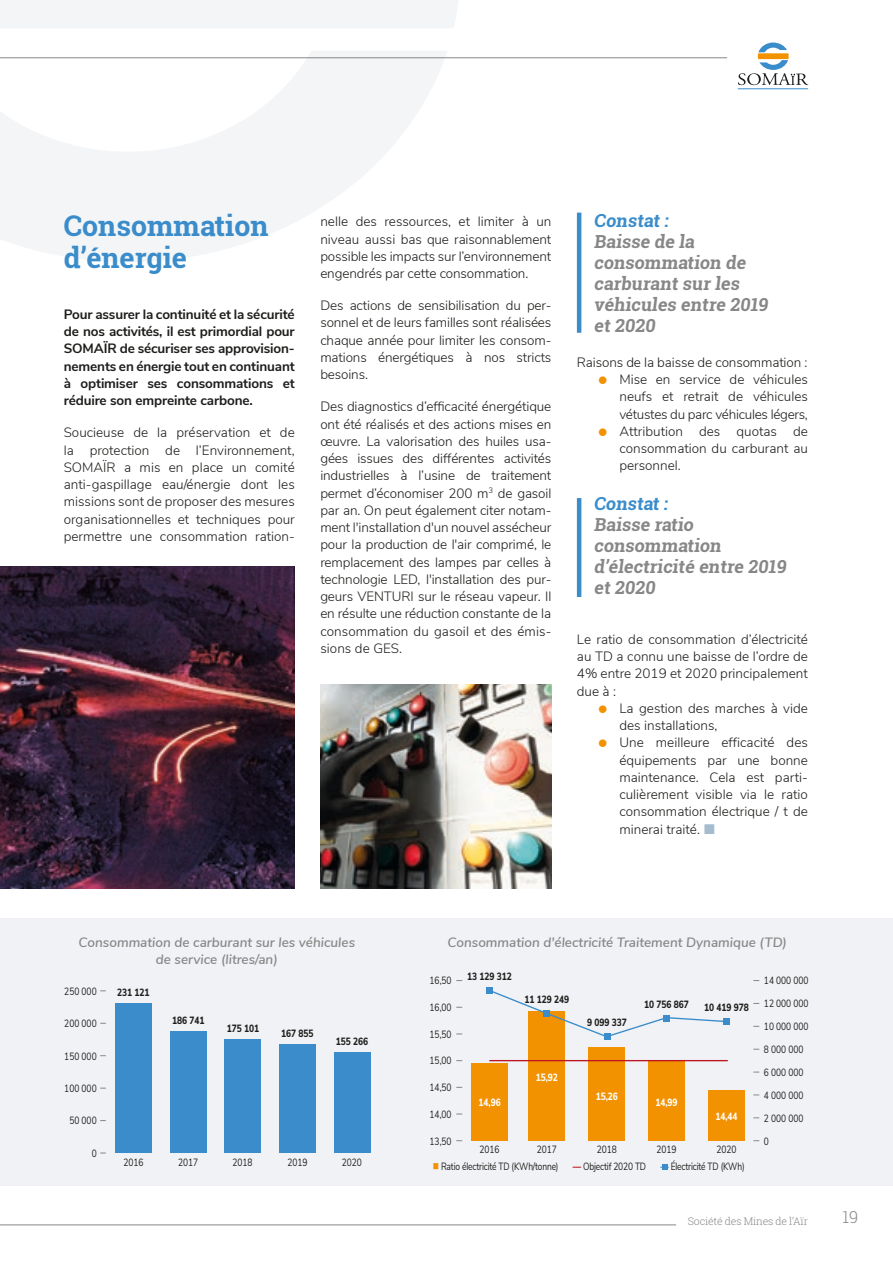
<style>
.page{position:relative;width:893px;height:1263px;background:#fff}
.page>*{position:absolute;margin:0;border:0;box-sizing:border-box;transform-origin:0 0}
.t1{font:700 28.5px/31.5px "Roboto Slab";color:#3a8ccb}
.t2{font:700 18px/21px "Roboto Slab";color:#878787}
.t3{font:700 18px "Roboto Slab";color:#3a8ccb}
.t4{font:300 16.5px "Roboto Slab";color:#878787}
.t5{font:300 13.5px/17.2px "Nunito Sans";color:#1d1d1b;text-align:justify}
.t6{font:700 13.5px/17.2px "Nunito Sans";letter-spacing:-.01em;color:#1d1d1b;text-align:justify}
.t7{font:italic 600 13.5px/17.2px "Nunito Sans";color:#878787;text-align:center}
.t8{font:10.5px "Nunito Sans";letter-spacing:-.005em;color:#1d1d1b;scale:.8 1}
.t9{font:800 10.5px "Nunito Sans";letter-spacing:-.005em;color:#1d1d1b;scale:.8 1}
.t10{font:800 10.5px "Nunito Sans";letter-spacing:-.005em;color:#fff;scale:.8 1}
.t11{font:300 10.5px "Roboto Slab";letter-spacing:-.02em;color:#878787}
.s1{color:#f39200}
.s2{font-weight:800;color:#be1622}
.s3{font-weight:800;color:#3a8ccb}
</style>
<div class="page">
<svg style="left:0;top:51px;width:448px;height:211px;fill:#f4f5f7"></svg>
<div style="left:0;top:0;width:458px;height:28px;background:#f4f5f7"></div>
<hr style="left:0;top:57px;width:727px;height:1px;background:#878787">
<hr style="left:738px;top:88px;width:70px;height:1px;background:#3a8ccb">
<svg style="left:738px;top:43px;width:70px;height:42px"></svg>
<hr style="left:0;top:1224px;width:676px;height:1px;background:#878787">
<img style="left:320px;top:685px;width:231px;height:204px">
<img style="left:0;top:566px;width:295px;height:323px">
<div style="left:0;top:918px;width:893px;height:268px;background:#f0f2f5"></div>
<hr style="left:577px;top:213px;width:4px;height:120px;background:#3a8ccb">
<hr style="left:577px;top:498px;width:4px;height:99px;background:#3a8ccb">
<div style="left:334px;top:1052px;width:36px;height:101px;background:#3a8ccb"></div>
<div style="left:279px;top:1044px;width:36px;height:109px;background:#3a8ccb"></div>
<div style="left:225px;top:1039px;width:36px;height:114px;background:#3a8ccb"></div>
<div style="left:170px;top:1032px;width:36px;height:121px;background:#3a8ccb"></div>
<div style="left:115px;top:1003px;width:36px;height:150px;background:#3a8ccb"></div>
<div style="left:708px;top:1090px;width:37px;height:51px;background:#f39200"></div>
<div style="left:648px;top:1061px;width:37px;height:80px;background:#f39200"></div>
<div style="left:589px;top:1047px;width:36px;height:94px;background:#f39200"></div>
<div style="left:529px;top:1011px;width:36px;height:130px;background:#f39200"></div>
<div style="left:471px;top:1063px;width:37px;height:78px;background:#f39200"></div>
<hr style="left:489px;top:1060px;width:239px;height:1px;background:#be1622">
<svg style="left:493px;top:991px;width:230px;height:47px"></svg>
<div style="left:663px;top:1015px;width:7px;height:6px;background:#3a8ccb"></div>
<div style="left:723px;top:1018px;width:7px;height:7px;background:#3a8ccb"></div>
<div style="left:604px;top:1033px;width:6px;height:7px;background:#3a8ccb"></div>
<div style="left:543px;top:1010px;width:7px;height:7px;background:#3a8ccb"></div>
<div style="left:486px;top:987px;width:7px;height:7px;background:#3a8ccb"></div>
<svg style="left:662px;top:1164px;width:6px;height:6px"></svg>
<h1 class="t1" style="left:64px;top:210px;width:206px">Consommation d’énergie</h1>
<p class="t6" style="left:64px;top:305px;width:233px">Pour assurer la continuité et la sécurité de nos activités, il est primordial pour SOMAÏR de sécuriser ses approvision&shy;nements en énergie tout en continuant à optimiser ses consommations et réduire son empreinte carbone.</p>
<p class="t5" style="left:64px;top:423px;width:233px">Soucieuse de la préservation et de la protection de l’Environnement, SOMAÏR a mis en place un comité anti-gaspillage eau/énergie dont les missions sont de proposer des mesures organisationnelles et techniques pour permettre une consommation ration-</p>
<p class="t5" style="left:320px;top:212px;width:233px">nelle des ressources, et limiter à un niveau aussi bas que raisonnablement possible les impacts sur l’environnement engendrés par cette consommation.</p>
<p class="t5" style="left:320px;top:296px;width:233px">Des actions de sensibilisation du per&shy;sonnel et de leurs familles sont réalisées chaque année pour limiter les consom&shy;mations énergétiques à nos stricts besoins.</p>
<p class="t5" style="left:320px;top:397px;width:233px">Des diagnostics d’efficacité énergétique ont été réalisés et des actions mises en œuvre. La valorisation des huiles usa&shy;gées issues des différentes activités industrielles à l’usine de traitement permet d’économiser 200 m<sup>3</sup> de gasoil par an. On peut également citer notam&shy;ment l'installation d'un nouvel assécheur pour la production de l'air comprimé, le remplacement des lampes par celles à technologie LED, l'installation des pur&shy;geurs VENTURI sur le réseau vapeur. Il en résulte une réduction constante de la consommation du gasoil et des émis&shy;sions de GES.</p>
<h2 class="t3" style="left:594px;top:208px;width:79px">Constat :</h2>
<h2 class="t2" style="left:594px;top:231px;width:179px">Baisse de la consommation de carburant sur les véhicules entre 2019 et 2020</h2>
<p class="t5" style="left:619px;top:353px;width:190px;text-indent:-43px">Raisons de la baisse de consommation :<br>Mise en service de véhicules neufs et retrait de véhicules vétustes du parc véhicules légers, Attribution des quotas de consommation du carburant au personnel.</p>
<h2 class="t3" style="left:594px;top:491px;width:78px">Constat :</h2>
<h2 class="t2" style="left:594px;top:514px;width:197px">Baisse ratio consommation d’électricité entre 2019 et 2020</h2>
<p class="t5" style="left:577px;top:630px;width:233px">Le ratio de consommation d’électricité au TD a connu une baisse de l’ordre de 4% entre 2019 et 2020 principalement due à :</p>
<p class="t5" style="left:619px;top:699px;width:190px;text-align:left">La gestion des marches à vide des installations,<br>Une meilleure efficacité des équipements par une bonne maintenance. Cela est parti&shy;culièrement visible via le ratio consommation électrique / t de minerai traité.</p>
<p class="t7" style="left:79px;top:933px;width:278px">Consommation de carburant sur les véhicules de service (litres/an)</p>
<p class="t7" style="left:447px;top:933px;width:341px">Consommation d'électricité Traitement Dynamique (TD)</p>
<p class="t8" style="left:64px;top:983px;width:42px">250 000</p>
<p class="t9" style="left:117px;top:985px;width:42px">231 121</p>
<p class="t8" style="left:430px;top:973px;width:29px">16,50</p>
<p class="t8" style="left:430px;top:1000px;width:29px">16,00</p>
<p class="t9" style="left:467px;top:969px;width:57px">13 129 312</p>
<p class="t9" style="left:525px;top:992px;width:57px">11 129 249</p>
<p class="t9" style="left:644px;top:997px;width:57px">10 756 867</p>
<p class="t9" style="left:704px;top:1000px;width:57px">10 419 978</p>
<p class="t8" style="left:764px;top:973px;width:57px">14 000 000</p>
<p class="t8" style="left:764px;top:996px;width:57px">12 000 000</p>
<p class="t8" style="left:64px;top:1016px;width:42px">200 000</p>
<p class="t8" style="left:64px;top:1048px;width:42px">150 000</p>
<p class="t9" style="left:172px;top:1013px;width:42px">186 741</p>
<p class="t9" style="left:227px;top:1021px;width:42px">175 101</p>
<p class="t9" style="left:281px;top:1026px;width:42px">167 855</p>
<p class="t9" style="left:336px;top:1034px;width:42px">155 266</p>
<p class="t8" style="left:430px;top:1026px;width:29px">15,50</p>
<p class="t8" style="left:430px;top:1053px;width:29px">15,00</p>
<p class="t9" style="left:587px;top:1015px;width:51px">9 099 337</p>
<p class="t8" style="left:764px;top:1019px;width:57px">10 000 000</p>
<p class="t8" style="left:764px;top:1042px;width:51px">8 000 000</p>
<p class="t8" style="left:64px;top:1081px;width:42px">100 000</p>
<p class="t8" style="left:430px;top:1080px;width:29px">14,50</p>
<p class="t10" style="left:479px;top:1095px;width:29px">14,96</p>
<p class="t10" style="left:536px;top:1069px;width:29px">15,92</p>
<p class="t10" style="left:596px;top:1089px;width:29px">15,26</p>
<p class="t10" style="left:655px;top:1094px;width:29px">14,99</p>
<p class="t8" style="left:764px;top:1064px;width:51px">6 000 000</p>
<p class="t8" style="left:764px;top:1087px;width:51px">4 000 000</p>
<p class="t8" style="left:69px;top:1113px;width:36px">50 000</p>
<p class="t8" style="left:430px;top:1106px;width:29px">14,00</p>
<p class="t10" style="left:715px;top:1108px;width:29px">14,44</p>
<p class="t8" style="left:764px;top:1110px;width:51px">2 000 000</p>
<p class="t8" style="left:92px;top:1145px;width:8px">0</p>
<p class="t8" style="left:123px;top:1155px;width:27px">2016</p>
<p class="t8" style="left:178px;top:1155px;width:27px">2017</p>
<p class="t8" style="left:233px;top:1155px;width:27px">2018</p>
<p class="t8" style="left:287px;top:1155px;width:27px">2019</p>
<p class="t8" style="left:342px;top:1155px;width:27px">2020</p>
<p class="t8" style="left:430px;top:1133px;width:29px">13,50</p>
<p class="t8" style="left:480px;top:1141px;width:27px">2016</p>
<p class="t8" style="left:537px;top:1141px;width:27px">2017</p>
<p class="t8" style="left:597px;top:1141px;width:27px">2018</p>
<p class="t8" style="left:656px;top:1141px;width:27px">2019</p>
<p class="t8" style="left:716px;top:1141px;width:27px">2020</p>
<p class="t8" style="left:433px;top:1158px;width:159px"><span class="s1">■</span> Ratio électricité TD (KWh/tonne)</p>
<p class="t8" style="left:573px;top:1158px;width:93px"><span class="s2">—</span> Objectif 2020 TD</p>
<p class="t8" style="left:660px;top:1158px;width:107px"><span class="s3">—</span> Électricité TD (KWh)</p>
<p class="t8" style="left:764px;top:1133px;width:8px">0</p>
<p class="t11" style="left:688px;top:1214px;width:121px">Société des Mines de l’Aïr</p>
<p class="t4" style="left:842px;top:1205px;width:17px">19</p>
</div>
